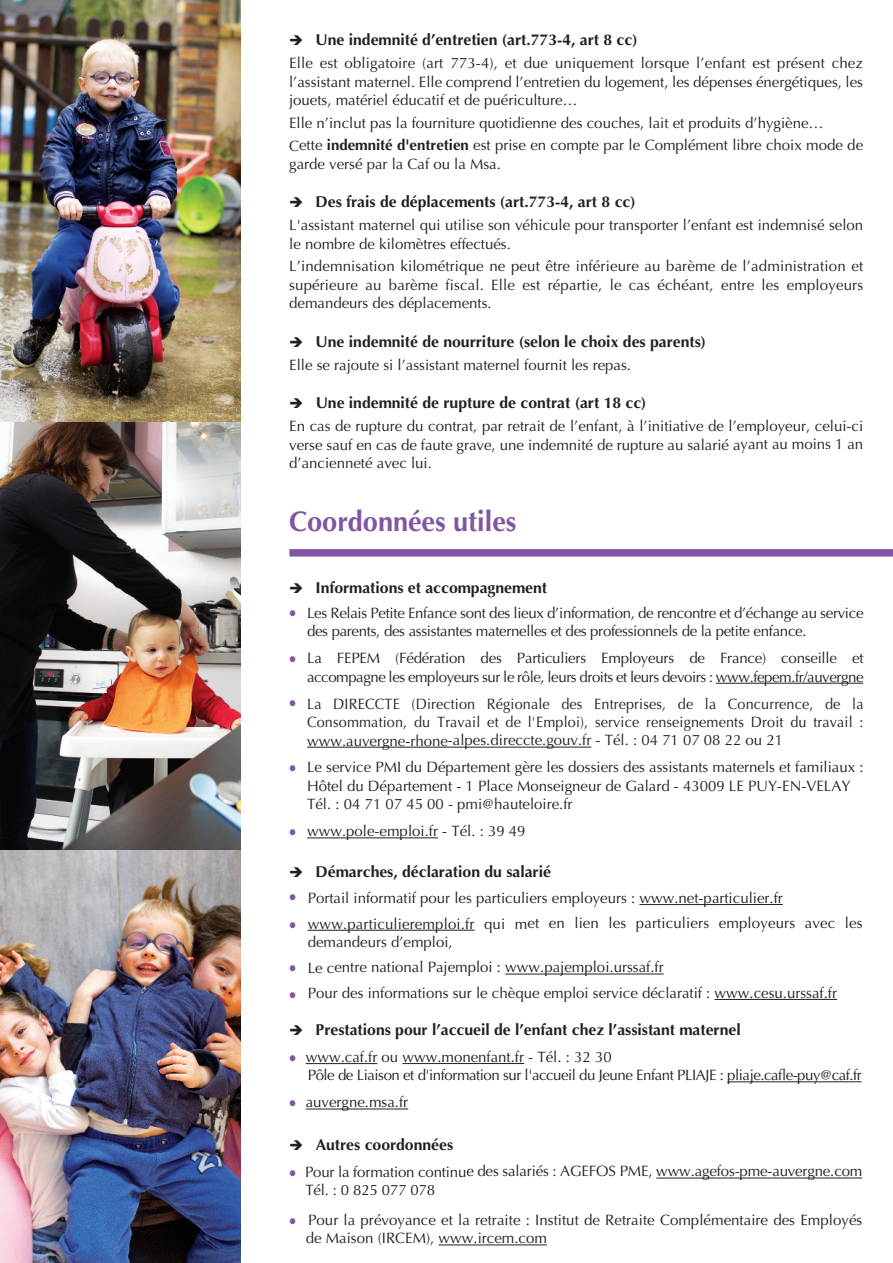
<style>
.page{position:relative;width:893px;height:1263px;background:#fff}
.page>*{position:absolute;margin:0;border:0;box-sizing:border-box;transform-origin:0 0}
.t1{font:700 28.5px "Optima";color:#8056a3;scale:.95 1}
.t2{font:700 15.75px "Optima";color:#231f20}
.t3{font:15px/18.5px "Optima";color:#231f20}
.t4{font:15px/18.3px "Optima";letter-spacing:-.03em;color:#231f20}
.t5{font:15px/18.5px "Optima";color:#231f20;text-align:justify;scale:.96 1}
.t6{font:15px/18.5px "Optima";letter-spacing:-.02em;color:#231f20}
.t7{font:10.5px "Wingdings";color:#8056a3;scale:.9 1}
.s1{font-weight:700}
.s2{color:#8056a3}
</style>
<div class="page">
<img style="left:0;top:0;width:240px;height:1263px">
<hr style="left:306px;top:1063px;width:71px;height:1px;background:#231f20">
<hr style="left:402px;top:1063px;width:122px;height:1px;background:#231f20">
<hr style="left:727px;top:1081px;width:134px;height:1px;background:#231f20">
<hr style="left:306px;top:1108px;width:102px;height:1px;background:#231f20">
<hr style="left:656px;top:1177px;width:206px;height:1px;background:#231f20">
<hr style="left:438px;top:1244px;width:109px;height:1px;background:#231f20">
<div style="left:289px;top:549px;width:604px;height:8px;background:#8056a3"></div>
<hr style="left:716px;top:683px;width:147px;height:1px;background:#231f20">
<hr style="left:307px;top:747px;width:284px;height:1px;background:#231f20">
<hr style="left:307px;top:837px;width:131px;height:1px;background:#231f20">
<hr style="left:639px;top:904px;width:144px;height:1px;background:#231f20">
<hr style="left:308px;top:930px;width:167px;height:1px;background:#231f20">
<hr style="left:505px;top:973px;width:159px;height:1px;background:#231f20">
<hr style="left:715px;top:999px;width:122px;height:1px;background:#231f20">
<p class="t2" style="left:289px;top:31px;width:350px">➔ Une indemnité d’entretien (art.773-4, art 8 cc)</p>
<p class="t3" style="left:289px;top:54px;width:575px;text-align:justify">Elle est obligatoire (art 773-4), et due uniquement lorsque l’enfant est présent chez l’assistant maternel. Elle comprend l’entretien du logement, les dépenses énergétiques, les jouets, matériel éducatif et de puériculture…</p>
<p class="t3" style="left:289px;top:111px;width:575px;line-height:22.6px">Elle n’inclut pas la fourniture quotidienne des couches, lait et produits d’hygiène…<br>Cette <span class="s1">indemnité d'entretien</span> est prise en compte par le Complément libre choix mode de</p>
<p class="t3" style="left:289px;top:154px;width:213px">garde versé par la Caf ou la Msa.</p>
<p class="t2" style="left:289px;top:193px;width:348px">➔ Des frais de déplacements (art.773-4, art 8 cc)</p>
<p class="t3" style="left:289px;top:216px;width:575px">L'assistant maternel qui utilise son véhicule pour transporter l’enfant est indemnisé selon le nombre de kilomètres effectués.</p>
<p class="t3" style="left:289px;top:257px;width:575px;text-align:justify">L’indemnisation kilométrique ne peut être inférieure au barème de l’administration et supérieure au barème fiscal. Elle est répartie, le cas échéant, entre les employeurs demandeurs des déplacements.</p>
<p class="t2" style="left:289px;top:332px;width:418px">➔ Une indemnité de nourriture (selon le choix des parents)</p>
<p class="t3" style="left:289px;top:355px;width:343px">Elle se rajoute si l’assistant maternel fournit les repas.</p>
<p class="t2" style="left:289px;top:393px;width:359px">➔ Une indemnité de rupture de contrat (art 18 cc)</p>
<p class="t3" style="left:289px;top:417px;width:575px;text-align:justify">En cas de rupture du contrat, par retrait de l’enfant, à l’initiative de l’employeur, celui-ci verse sauf en cas de faute grave, une indemnité de rupture au salarié ayant au moins 1 an d’ancienneté avec lui.</p>
<h1 class="t1" style="left:289px;top:505px;width:241px">Coordonnées utiles</h1>
<p class="t2" style="left:289px;top:579px;width:260px">➔ Informations et accompagnement</p>
<p class="t7" style="left:289px;top:608px;width:9px">●</p>
<p class="t7" style="left:289px;top:653px;width:9px">●</p>
<p class="t7" style="left:289px;top:697px;width:9px">●</p>
<p class="t6" style="left:307px;top:603px;width:558px">Les Relais Petite Enfance sont des lieux d’information, de rencontre et d’échange au service des parents, des assistantes maternelles et des professionnels de la petite enfance.</p>
<p class="t4" style="left:307px;top:649px;width:558px">La FEPEM (Fédération des Particuliers Employeurs de France) conseille et accompagne les employeurs sur le rôle, leurs droits et leurs devoirs : www.fepem.fr/auvergne</p>
<p class="t5" style="left:307px;top:694px;width:581px">La DIRECCTE (Direction Régionale des Entreprises, de la Concurrence, de la Consommation, du Travail et de l'Emploi), service renseignements Droit du travail : www.auvergne-rhone-alpes.direccte.gouv.fr - Tél. : 04 71 07 08 22 ou 21</p>
<p class="t3" style="left:307px;top:758px;width:558px">Le service PMI du Département gère les dossiers des assistants maternels et familiaux : hôtel du Département - 1 Place Monseigneur de Galard - 43009 LE PuY-En-VELAY<br>Tél. : 04 71 07 45 00 - pmi@hauteloire.fr</p>
<p class="t3" style="left:307px;top:822px;width:220px">www.pole-emploi.fr - Tél. : 39 49</p>
<p class="t7" style="left:289px;top:762px;width:9px">●</p>
<p class="t7" style="left:289px;top:826px;width:9px">●</p>
<p class="t2" style="left:289px;top:862px;width:263px">➔ Démarches, déclaration du salarié</p>
<p class="t7" style="left:289px;top:891px;width:9px">●</p>
<p class="t7" style="left:289px;top:920px;width:9px">●</p>
<p class="t7" style="left:289px;top:962px;width:9px">●</p>
<p class="t7" style="left:289px;top:989px;width:9px">●</p>
<p class="t2" style="left:289px;top:1020px;width:453px">➔ Prestations pour l’accueil de l’enfant chez l’assistant maternel</p>
<p class="t4" style="left:308px;top:1047px;width:556px;text-indent:-19px"><span class="s2">●</span> www.caf.fr ou www.monenfant.fr - Tél. : 32 30<br>Pôle de Liaison et d'information sur l'accueil du Jeune Enfant PLIAJE : pliaje.cafle-puy@caf.fr</p>
<p class="t3" style="left:289px;top:1093px;width:121px"><span class="s2">●</span> auvergne.msa.fr</p>
<p class="t2" style="left:289px;top:1135px;width:165px">➔ Autres coordonnées</p>
<p class="t3" style="left:305px;top:1162px;width:558px;text-indent:-16px"><span class="s2">●</span> Pour la formation continue des salariés : AGEFOS PME, www.agefos-pme-auvergne.com<br>Tél. : 0 825 077 078</p>
<p class="t3" style="left:306px;top:1210px;width:558px;text-indent:-17px"><span class="s2">●</span> Pour la prévoyance et la retraite : Institut de Retraite Complémentaire des Employés de Maison (IRCEM), www.ircem.com</p>
<p class="t3" style="left:308px;top:885px;width:556px;line-height:25.5px">Portail informatif pour les particuliers employeurs : www.net-particulier.fr www.particulieremploi.fr qui met en lien les particuliers employeurs avec les</p>
<p class="t3" style="left:308px;top:929px;width:531px;line-height:25.5px">demandeurs d’emploi,<br>Le centre national Pajemploi : www.pajemploi.urssaf.fr<br>Pour des informations sur le chèque emploi service déclaratif : www.cesu.urssaf.fr</p>
</div>
